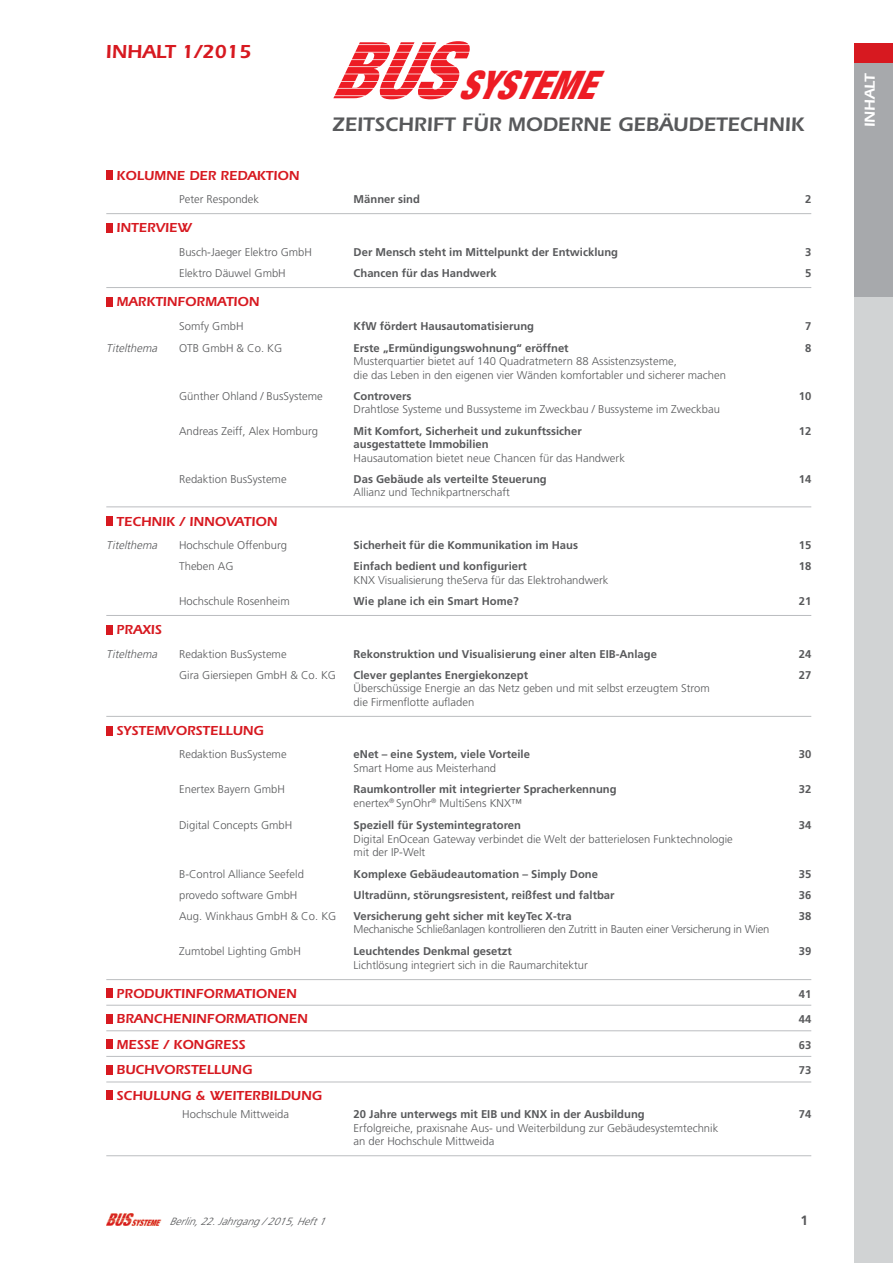
<style>
.page{position:relative;width:893px;height:1263px;background:#fff}
.page>*{position:absolute;margin:0;border:0;box-sizing:border-box;transform-origin:0 0}
.t1{font:italic 900 condensed 39.45px "Helvetica Neue";color:#ed1c24;scale:.88 1}
.t2{font:900 20.25px "Erie";color:#58595b}
.t3{font:900 19.5px "Erie";color:#d71920}
.t4{font:900 15px "Erie";color:#fff}
.t5{font:900 13.5px "Erie";color:#d71920}
.t6{font:700 13.5px "Frutiger";color:#58595b}
.t7{font:300 11.25px/13.5px "Frutiger";color:#58595b}
.t8{font:700 11.25px/13.5px "Frutiger";color:#58595b}
.t9{font:300 11.25px "Frutiger";letter-spacing:-.02em;color:#58595b}
.t10{font:italic 300 11.25px "Frutiger";color:#58595b}
.t11{font:italic 300 10.5px "Frutiger";color:#58595b}
.s1{font-weight:300}
</style>
<div class="page">
<div style="left:854px;top:54px;width:38px;height:1209px;background:#d1d3d4"></div>
<div style="left:854px;top:43px;width:38px;height:20px;background:#d71920"></div>
<img style="left:106px;top:1214px;width:55px;height:12px">
<div style="left:854px;top:63px;width:38px;height:233px;background:#a7a9ac"></div>
<hr style="left:106px;top:213px;width:705px;height:1px;background:#bbbdc0">
<hr style="left:106px;top:287px;width:705px;height:1px;background:#bbbdc0">
<hr style="left:106px;top:716px;width:705px;height:1px;background:#bbbdc0">
<hr style="left:106px;top:1155px;width:705px;height:1px;background:#bbbdc0">
<hr style="left:106px;top:1005px;width:705px;height:1px;background:#bbbdc0">
<hr style="left:106px;top:1030px;width:705px;height:1px;background:#bbbdc0">
<hr style="left:106px;top:1056px;width:705px;height:1px;background:#bbbdc0">
<hr style="left:106px;top:1082px;width:705px;height:1px;background:#bbbdc0">
<hr style="left:106px;top:615px;width:705px;height:1px;background:#bbbdc0">
<hr style="left:106px;top:507px;width:705px;height:1px;background:#bbbdc0">
<hr style="left:106px;top:979px;width:705px;height:1px;background:#bbbdc0">
<div style="left:106px;top:171px;width:6px;height:9px;background:#d71920"></div>
<div style="left:106px;top:223px;width:6px;height:9px;background:#d71920"></div>
<div style="left:106px;top:297px;width:6px;height:9px;background:#d71920"></div>
<div style="left:106px;top:517px;width:6px;height:9px;background:#d71920"></div>
<div style="left:106px;top:625px;width:6px;height:9px;background:#d71920"></div>
<div style="left:106px;top:726px;width:6px;height:9px;background:#d71920"></div>
<div style="left:106px;top:989px;width:6px;height:9px;background:#d71920"></div>
<div style="left:106px;top:1014px;width:6px;height:9px;background:#d71920"></div>
<div style="left:106px;top:1040px;width:6px;height:9px;background:#d71920"></div>
<div style="left:106px;top:1065px;width:6px;height:9px;background:#d71920"></div>
<div style="left:106px;top:1091px;width:6px;height:9px;background:#d71920"></div>
<svg style="left:333px;top:41px;width:137px;height:58px"></svg>
<h3 class="t3" style="left:106px;top:44px;width:147px">INHALT 1/2015</h3>
<h1 class="t1" style="left:458px;top:71px;width:173px">SYSTEME</h1>
<h2 class="t2" style="left:332px;top:117px;width:473px">ZEITSCHRIFT FÜR MODERNE GEBÄUDETECHNIK</h2>
<p class="t5" style="left:117px;top:170px;width:184px">KOLUMNE DER REDAKTION</p>
<p class="t7" style="left:179px;top:193px;width:81px">Peter Respondek</p>
<p class="t8" style="left:353px;top:193px;width:68px">Männer sind</p>
<p class="t8" style="left:805px;top:193px;width:8px">2</p>
<p class="t5" style="left:117px;top:223px;width:77px">INTERVIEW</p>
<p class="t7" style="left:179px;top:246px;width:134px">Busch-Jaeger Elektro GmbH</p>
<p class="t8" style="left:353px;top:246px;width:266px">Der Mensch steht im Mittelpunkt der Entwicklung</p>
<p class="t8" style="left:805px;top:246px;width:8px">3</p>
<p class="t7" style="left:179px;top:267px;width:108px">Elektro Däuwel GmbH</p>
<p class="t8" style="left:353px;top:267px;width:145px">Chancen für das Handwerk</p>
<p class="t8" style="left:805px;top:267px;width:8px">5</p>
<p class="t5" style="left:117px;top:297px;width:144px">MARKTINFORMATION</p>
<p class="t7" style="left:179px;top:321px;width:66px">Somfy GmbH</p>
<p class="t8" style="left:353px;top:321px;width:182px">KfW fördert Hausautomatisierung</p>
<p class="t8" style="left:805px;top:321px;width:8px">7</p>
<p class="t10" style="left:106px;top:343px;width:55px">Titelthema</p>
<p class="t7" style="left:179px;top:342px;width:105px">OTB GmbH &amp; Co. KG</p>
<p class="t8" style="left:353px;top:342px;width:216px">Erste „Ermündigungswohnung“ eröffnet</p>
<p class="t7" style="left:353px;top:355px;width:374px">Musterquartier bietet auf 140 Quadratmetern 88 Assistenzsysteme,<br>die das Leben in den eigenen vier Wänden komfortabler und sicherer machen</p>
<p class="t8" style="left:805px;top:342px;width:8px">8</p>
<p class="t7" style="left:179px;top:390px;width:145px">Günther Ohland / BusSysteme</p>
<p class="t8" style="left:353px;top:390px;width:59px">Controvers</p>
<p class="t7" style="left:353px;top:404px;width:368px">Drahtlose Systeme und Bussysteme im Zweckbau / Bussysteme im Zweckbau</p>
<p class="t8" style="left:798px;top:390px;width:14px">10</p>
<p class="t7" style="left:179px;top:425px;width:140px">Andreas Zeiff, Alex Homburg</p>
<p class="t8" style="left:353px;top:425px;width:230px">Mit Komfort, Sicherheit und zukunftssicher ausgestattete Immobilien</p>
<p class="t7" style="left:353px;top:452px;width:273px">Hausautomation bietet neue Chancen für das Handwerk</p>
<p class="t8" style="left:798px;top:425px;width:14px">12</p>
<p class="t7" style="left:179px;top:473px;width:109px">Redaktion BusSysteme</p>
<p class="t8" style="left:353px;top:473px;width:195px">Das Gebäude als verteilte Steuerung</p>
<p class="t7" style="left:353px;top:486px;width:158px">Allianz und Technikpartnerschaft</p>
<p class="t8" style="left:798px;top:473px;width:14px">14</p>
<p class="t5" style="left:117px;top:516px;width:162px">TECHNIK / INNOVATION</p>
<p class="t10" style="left:106px;top:541px;width:55px">Titelthema</p>
<p class="t7" style="left:179px;top:539px;width:109px">Hochschule Offenburg</p>
<p class="t8" style="left:353px;top:539px;width:226px">Sicherheit für die Kommunikation im Haus</p>
<p class="t8" style="left:798px;top:539px;width:14px">15</p>
<p class="t7" style="left:179px;top:560px;width:56px">Theben AG</p>
<p class="t8" style="left:353px;top:560px;width:175px">Einfach bedient und konfiguriert</p>
<p class="t7" style="left:353px;top:574px;width:256px">KNX Visualisierung theServa für das Elektrohandwerk</p>
<p class="t8" style="left:798px;top:560px;width:14px">18</p>
<p class="t7" style="left:179px;top:595px;width:112px">Hochschule Rosenheim</p>
<p class="t8" style="left:353px;top:595px;width:166px">Wie plane ich ein Smart Home?</p>
<p class="t8" style="left:798px;top:595px;width:14px">21</p>
<p class="t5" style="left:117px;top:624px;width:47px">PRAXIS</p>
<p class="t10" style="left:106px;top:649px;width:55px">Titelthema</p>
<p class="t7" style="left:179px;top:648px;width:109px">Redaktion BusSysteme</p>
<p class="t8" style="left:353px;top:648px;width:305px">Rekonstruktion und Visualisierung einer alten EIB-Anlage</p>
<p class="t8" style="left:798px;top:648px;width:14px">24</p>
<p class="t7" style="left:179px;top:669px;width:158px">Gira Giersiepen GmbH &amp; Co. KG</p>
<p class="t8" style="left:353px;top:669px;width:176px">Clever geplantes Energiekonzept</p>
<p class="t7" style="left:353px;top:682px;width:357px">Überschüssige Energie an das Netz geben und mit selbst erzeugtem Strom die Firmenflotte aufladen</p>
<p class="t8" style="left:798px;top:669px;width:14px">27</p>
<p class="t5" style="left:117px;top:725px;width:149px">SYSTEMVORSTELLUNG</p>
<p class="t7" style="left:179px;top:749px;width:109px">Redaktion BusSysteme</p>
<p class="t8" style="left:353px;top:749px;width:178px">eNet – eine System, viele Vorteile</p>
<p class="t7" style="left:353px;top:762px;width:144px">Smart Home aus Meisterhand</p>
<p class="t8" style="left:798px;top:749px;width:14px">30</p>
<p class="t7" style="left:179px;top:783px;width:107px">Enertex Bayern GmbH</p>
<p class="t8" style="left:353px;top:783px;width:264px">Raumkontroller mit integrierter Spracherkennung <span class="s1">enertex</span><sup>®</sup> <span class="s1">SynOhr</span><sup>®</sup> <span class="s1">MultiSens KNX™</span></p>
<p class="t8" style="left:798px;top:783px;width:14px">32</p>
<p class="t7" style="left:179px;top:820px;width:115px">Digital Concepts GmbH</p>
<p class="t8" style="left:353px;top:820px;width:169px">Speziell für Systemintegratoren</p>
<p class="t7" style="left:353px;top:833px;width:381px">Digital EnOcean Gateway verbindet die Welt der batterielosen Funktechnologie mit der IP-Welt</p>
<p class="t8" style="left:798px;top:820px;width:14px">34</p>
<p class="t7" style="left:179px;top:868px;width:126px">B-Control Alliance Seefeld</p>
<p class="t8" style="left:353px;top:868px;width:246px">Komplexe Gebäudeautomation – Simply Done</p>
<p class="t8" style="left:798px;top:868px;width:14px">35</p>
<p class="t7" style="left:179px;top:889px;width:120px">provedo software GmbH</p>
<p class="t8" style="left:353px;top:889px;width:262px">Ultradünn, störungsresistent, reißfest und faltbar</p>
<p class="t8" style="left:798px;top:889px;width:14px">36</p>
<p class="t7" style="left:179px;top:910px;width:159px">Aug. Winkhaus GmbH &amp; Co. KG</p>
<p class="t8" style="left:353px;top:910px;width:220px">Versicherung geht sicher mit keyTec X-tra</p>
<p class="t9" style="left:353px;top:925px;width:417px">Mechanische Schließanlagen kontrollieren den Zutritt in Bauten einer Versicherung in Wien</p>
<p class="t8" style="left:798px;top:910px;width:14px">38</p>
<p class="t7" style="left:179px;top:946px;width:123px">Zumtobel Lighting GmbH</p>
<p class="t8" style="left:353px;top:946px;width:160px">Leuchtendes Denkmal gesetzt</p>
<p class="t7" style="left:353px;top:959px;width:236px">Lichtlösung integriert sich in die Raumarchitektur</p>
<p class="t8" style="left:798px;top:946px;width:14px">39</p>
<p class="t5" style="left:117px;top:988px;width:182px">PRODUKTINFORMATIONEN</p>
<p class="t8" style="left:798px;top:988px;width:14px">41</p>
<p class="t5" style="left:117px;top:1013px;width:193px">BRANCHENINFORMATIONEN</p>
<p class="t8" style="left:798px;top:1013px;width:14px">44</p>
<p class="t5" style="left:117px;top:1039px;width:130px">MESSE / KONGRESS</p>
<p class="t8" style="left:798px;top:1039px;width:14px">63</p>
<p class="t5" style="left:117px;top:1065px;width:137px">BUCHVORSTELLUNG</p>
<p class="t8" style="left:798px;top:1065px;width:14px">73</p>
<p class="t5" style="left:117px;top:1090px;width:207px">SCHULUNG &amp; WEITERBILDUNG</p>
<p class="t7" style="left:182px;top:1108px;width:108px">Hochschule Mittweida</p>
<p class="t8" style="left:353px;top:1108px;width:292px">20 Jahre unterwegs mit EIB und KNX in der Ausbildung</p>
<p class="t7" style="left:353px;top:1122px;width:366px">Erfolgreiche, praxisnahe Aus- und Weiterbildung zur Gebäudesystemtechnik an der Hochschule Mittweida</p>
<p class="t8" style="left:798px;top:1108px;width:14px">74</p>
<p class="t11" style="left:169px;top:1217px;width:161px">Berlin,22.Jahrgang/ 2015,Heft1</p>
<p class="t6" style="left:800px;top:1215px;width:9px">1</p>
<h3 class="t4" style="left:863px;top:127px;width:56px;rotate:-90deg">INHALT</h3>
</div>
